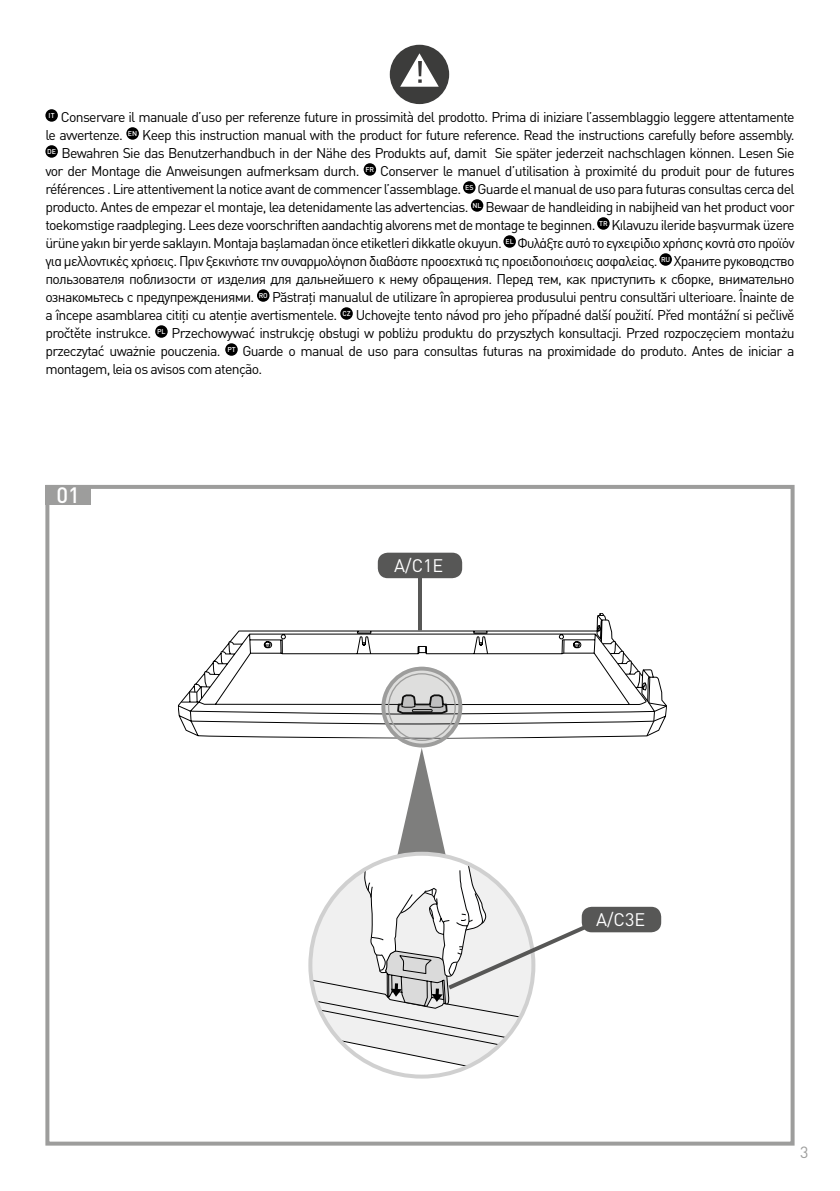
<style>
.page{position:relative;width:840px;height:1191px;background:#fff}
.page>*{position:absolute;margin:0;border:0;box-sizing:border-box;transform-origin:0 0}
.t1{font:500 22px "DIN Pro";color:#fff}
.t2{font:18px "DIN Pro";color:#fff}
.t3{font:16px "DIN Pro";color:#9d9d9c}
.t4{font:14px/18px "DIN Pro";letter-spacing:-.05em;color:#000;text-align:justify}
</style>
<div class="page">
<div style="left:45px;top:485px;width:749px;height:660px;background:#fff;border:4px solid #9d9d9c"></div>
<svg style="left:178px;top:676px;width:488px;height:62px"></svg>
<svg style="left:181px;top:613px;width:473px;height:123px"></svg>
<svg style="left:648px;top:702px;width:18px;height:10px"></svg>
<svg style="left:311px;top:868px;width:217px;height:208px"></svg>
<svg style="left:381px;top:666px;width:81px;height:81px;background:#bcbcbb"></svg>
<div style="left:381px;top:666px;width:81px;height:81px;border:4px solid #9d9d9c;border-radius:50%"></div>
<div style="left:388px;top:673px;width:67px;height:68px;border:1px solid #9d9d9c;border-radius:50%"></div>
<svg style="left:45px;top:485px;width:46px;height:19px"></svg>
<div style="left:581px;top:906px;width:79px;height:26px;background:#575756;border-radius:10px"></div>
<svg style="left:364px;top:748px;width:227px;height:258px"></svg>
<hr style="left:418px;top:577px;width:4px;height:53px;background:#575756">
<div style="left:377px;top:552px;width:85px;height:26px;background:#575756;border-radius:10px"></div>
<div style="left:389px;top:45px;width:60px;height:59px;background:#3c3c3b;border-radius:50%"></div>
<svg style="left:400px;top:53px;width:38px;height:34px"></svg>
<div style="left:45px;top:109px;width:13px;height:13px;background:#000;border-radius:50%"></div>
<div style="left:126px;top:127px;width:13px;height:13px;background:#000;border-radius:50%"></div>
<div style="left:45px;top:145px;width:13px;height:13px;background:#000;border-radius:50%"></div>
<div style="left:363px;top:163px;width:13px;height:13px;background:#000;border-radius:50%"></div>
<div style="left:463px;top:181px;width:12px;height:13px;background:#000;border-radius:50%"></div>
<div style="left:470px;top:199px;width:13px;height:13px;background:#000;border-radius:50%"></div>
<svg style="left:596px;top:217px;width:13px;height:13px"></svg>
<div style="left:503px;top:235px;width:12px;height:13px;background:#000;border-radius:50%"></div>
<div style="left:659px;top:253px;width:12px;height:13px;background:#000;border-radius:50%"></div>
<div style="left:257px;top:289px;width:12px;height:13px;background:#000;border-radius:50%"></div>
<div style="left:340px;top:307px;width:12px;height:13px;background:#000;border-radius:50%"></div>
<div style="left:155px;top:325px;width:12px;height:13px;background:#000;border-radius:50%"></div>
<div style="left:225px;top:343px;width:12px;height:13px;background:#000;border-radius:50%"></div>
<p class="t4" style="left:45px;top:107px;width:750px"><sup>IT</sup> Conservare il manuale d’uso per referenze future in prossimità del prodotto. Prima di iniziare l’assemblaggio leggere attentamente le avvertenze. <sup>EN</sup> Keep this instruction manual with the product for future reference. Read the instructions carefully before assembly.<br><sup>DE</sup> Bewahren Sie das Benutzerhandbuch in der Nähe des Produkts auf, damit Sie später jederzeit nachschlagen können. Lesen Sie vor der Montage die Anweisungen aufmerksam durch. <sup>FR</sup> Conserver le manuel d’utilisation à proximité du produit pour de futures références . Lire attentivement la notice avant de commencer l’assemblage. <sup>ES</sup> Guarde el manual de uso para futuras consultas cerca del producto. Antes de empezar el montaje, lea detenidamente las advertencias. <sup>NL</sup> Bewaar de handleiding in nabijheid van het product voor toekomstige raadpleging. Lees deze voorschriften aandachtig alvorens met de montage te beginnen. <sup>TR</sup> Kılavuzu ileride başvurmak üzere ürüne yakın bir yerde saklayın. Montaja başlamadan önce etiketleri dikkatle okuyun. <sup>EL</sup> Φυλάξτε αυτό το εγχειρίδιο χρήσης κοντά στο προϊόν για μελλοντικές χρήσεις. Πριν ξεκινήστε την συναρμολόγηση διαβάστε προσεχτικά τις προειδοποιήσεις ασφαλείας. <sup>RU</sup> Храните руководство пользователя поблизости от изделия для дальнейшего к нему обращения. Перед тем, как приступить к сборке, внимательно ознакомьтесь с предупреждениями. <sup>RO</sup> Păstraţi manualul de utilizare în apropierea produsului pentru consultări ulterioare. Înainte de a începe asamblarea citiţi cu atenţie avertismentele. <sup>CZ</sup> Uchovejte tento návod pro jeho případné další použití. Před montážní si pečlivě pročtěte instrukce. <sup>PL</sup> Przechowywać instrukcję obsługi w pobliżu produktu do przyszłych konsultacji. Przed rozpoczęciem montażu przeczytać uważnie pouczenia. <sup>PT</sup> Guarde o manual de uso para consultas futuras na proximidade do produto. Antes de iniciar a montagem, leia os avisos com atenção.</p>
<h1 class="t1" style="left:56px;top:477px;width:25px">01</h1>
<p class="t2" style="left:394px;top:553px;width:51px">A/C1E</p>
<p class="t2" style="left:596px;top:907px;width:51px">A/C3E</p>
<p class="t3" style="left:799px;top:1141px;width:10px">3</p>
</div>
